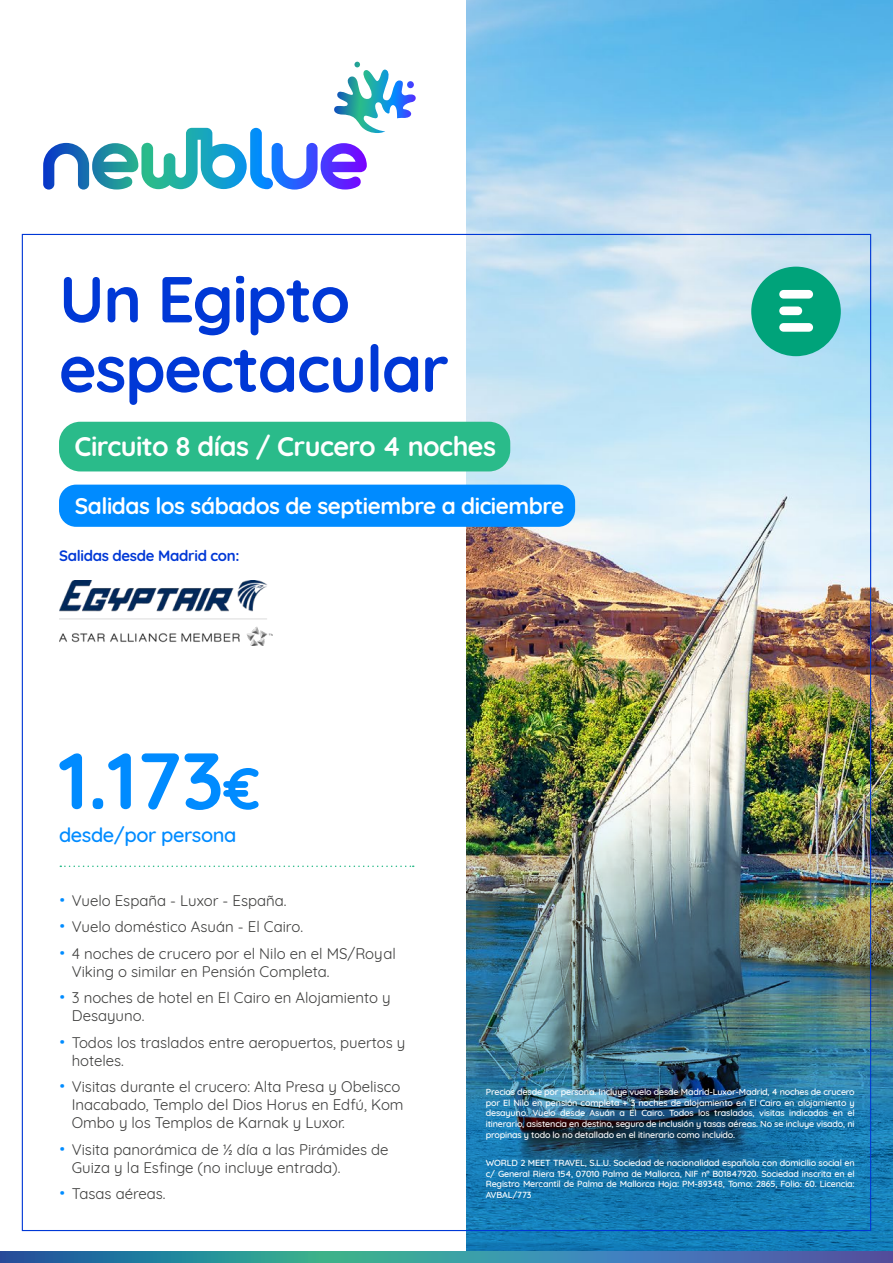
<style>
.page{position:relative;width:893px;height:1263px;background:#fff}
.page>*{position:absolute;margin:0;border:0;box-sizing:border-box;transform-origin:0 0}
.t1{font:700 79.65px "Quicksand";color:#008bff}
.t2{font:700 64.8px/69.6px "Quicksand";letter-spacing:-.02em;color:#0038d6}
.t3{font:700 27px "Quicksand";letter-spacing:-.02em;color:#fff}
.t4{font:700 22.5px "Quicksand";letter-spacing:-.02em;color:#fff}
.t5{font:500 19.95px "Quicksand";letter-spacing:-.02em;color:#008bff}
.t6{font:15px/18px "Quicksand";color:#3c3c3b}
.t7{font:700 15px "Quicksand";letter-spacing:-.02em;color:#0038d6}
.t8{font:500 9px/10.8px "Quicksand";letter-spacing:-.02em;color:#fff;text-align:justify}
.s1{font-size:58.35px}
.s2{font-family:"Binario Soft";font-weight:300;font-size:16.5px;color:#008cff}
</style>
<div class="page">
<img style="left:466px;top:0;width:427px;height:703px">
<img style="left:466px;top:703px;width:427px;height:548px">
<svg style="left:0;top:1251px;width:893px;height:12px;background:#3982a4"></svg>
<svg style="left:43px;top:62px;width:373px;height:128px"></svg>
<svg style="left:751px;top:267px;width:90px;height:89px;background:#2db196"></svg>
<div style="left:779px;top:290px;width:34px;height:9px;background:#fff;border-radius:4px"></div>
<div style="left:779px;top:306px;width:23px;height:9px;background:#fff;border-radius:4px"></div>
<div style="left:779px;top:323px;width:34px;height:9px;background:#fff;border-radius:4px"></div>
<div style="left:59px;top:422px;width:451px;height:49px;background:#2abb8a;border-radius:21px"></div>
<img style="left:59px;top:580px;width:213px;height:65px">
<svg style="left:60px;top:865px;width:354px;height:2px"></svg>
<div style="left:59px;top:485px;width:516px;height:42px;background:#008bff;border-radius:17px"></div>
<h2 class="t2" style="left:59px;top:259px;width:392px">Un Egipto espectacular</h2>
<h3 class="t3" style="left:75px;top:424px;width:423px">Circuito 8 días / Crucero 4 noches</h3>
<h3 class="t4" style="left:75px;top:487px;width:491px">Salidas los sábados de septiembre a diciembre</h3>
<h3 class="t7" style="left:59px;top:544px;width:182px">Salidas desde Madrid con:</h3>
<h1 class="t1" style="left:59px;top:715px;width:203px">1.173<span class="s1">€</span></h1>
<h3 class="t5" style="left:59px;top:818px;width:179px">desde/por persona</h3>
<h3 class="t6" style="left:59px;top:890px;width:229px"><span class="s2">•</span> Vuelo España - Luxor - España.</h3>
<h3 class="t6" style="left:59px;top:916px;width:246px"><span class="s2">•</span> Vuelo doméstico Asuán - El Cairo.</h3>
<h3 class="t6" style="left:72px;top:943px;width:326px;text-indent:-13px"><span class="s2">•</span> 4 noches de crucero por el Nilo en el MS/Royal<br>Viking o similar en Pensión Completa.</h3>
<h3 class="t6" style="left:72px;top:987px;width:320px;text-indent:-13px"><span class="s2">•</span> 3 noches de hotel en El Cairo en Alojamiento y<br>Desayuno.</h3>
<h3 class="t6" style="left:72px;top:1032px;width:335px;text-indent:-13px"><span class="s2">•</span> Todos los traslados entre aeropuertos, puertos y hoteles.</h3>
<h3 class="t6" style="left:72px;top:1076px;width:333px;text-indent:-13px"><span class="s2">•</span> Visitas durante el crucero: Alta Presa y Obelisco<br>Inacabado, Templo del Dios Horus en Edfú, Kom<br>Ombo y los Templos de Karnak y Luxor.</h3>
<h3 class="t6" style="left:72px;top:1139px;width:318px;text-indent:-13px"><span class="s2">•</span> Visita panorámica de ½ día a las Pirámides de<br>Guiza y la Esfinge (no incluye entrada).</h3>
<h3 class="t6" style="left:59px;top:1183px;width:108px"><span class="s2">•</span> Tasas aéreas.</h3>
<p class="t8" style="left:486px;top:1085px;width:370px">Precios desde por persona. Incluye vuelo desde Madrid-Luxor-Madrid, 4 noches de crucero por El Nilo en pensión completa + 3 noches de alojamiento en El Cairo en alojamiento y desayuno. Vuelo desde Asuán a El Cairo. Todos los traslados, visitas indicadas en el itinerario, asistencia en destino, seguro de inclusión y tasas aéreas. No se incluye visado, ni propinas y todo lo no detallado en el itinerario como incluido.</p>
<p class="t8" style="left:486px;top:1156px;width:370px">WORLD 2 MEET TRAVEL, S.L.U. Sociedad de nacionalidad española con domicilio social en c/ General Riera 154, 07010 Palma de Mallorca, NIF nº B01847920. Sociedad inscrita en el Registro Mercantil de Palma de Mallorca Hoja: PM-89348, Tomo: 2865, Folio: 60. Licencia:<br>AVBAL/773</p>
</div>
